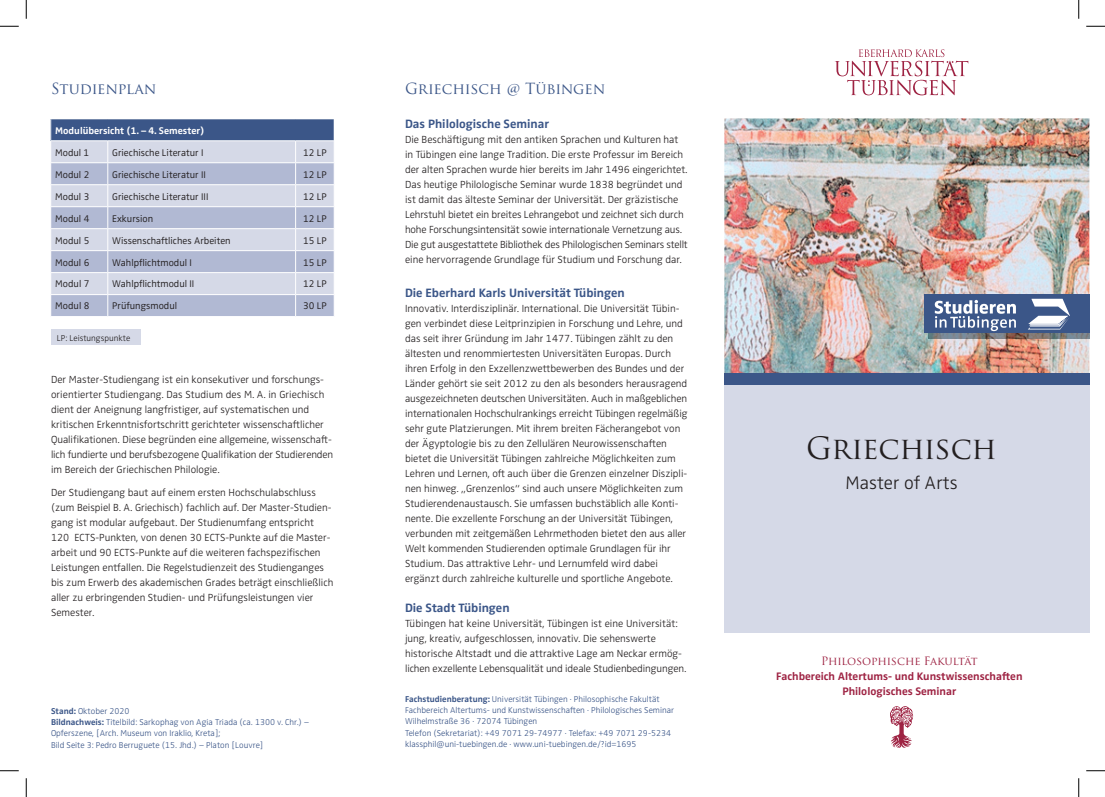
<style>
.page{position:relative;width:1105px;height:797px;background:#fff}
.page>*{position:absolute;margin:0;border:0;box-sizing:border-box;transform-origin:0 0}
.t1{font:30px "Trajan Pro";letter-spacing:-.01em;color:#231f20}
.t2{font:300 18.75px "Zwo OT";color:#231f20}
.t3{font:15px "Trajan Pro";color:#3b5688}
.t4{font:700 12.5px "Zwo OT";color:#3b5688}
.t5{font:700 11.25px/15px "Zwo OT";color:#9e2343;text-align:center}
.t6{font:11.25px "Trajan Pro";letter-spacing:-.02em;color:#9e2343}
.t7{font:300 10.62px/15px "Zwo OT";color:#231f20}
.t8{font:300 10px "Zwo OT";color:#231f20}
.t9{font:700 10px "Zwo OT";color:#fff}
.t10{font:300 8.75px/11.2px "Zwo OT";color:#3b5688}
.t11{font:300 8.75px "Zwo OT";color:#231f20}
.s1{font-weight:700}
</style>
<div class="page">
<svg style="left:890px;top:706px;width:23px;height:41px"></svg>
<svg style="left:835px;top:49px;width:133px;height:46px"></svg>
<svg style="left:50px;top:119px;width:284px;height:197px;background:#b7bfd5"></svg>
<img style="left:724px;top:118px;width:365px;height:255px">
<div style="left:724px;top:373px;width:365px;height:12px;background:#3b5688"></div>
<img style="left:928px;top:333px;width:161px;height:5px">
<div style="left:924px;top:294px;width:165px;height:39px;background:#3b5688"></div>
<svg style="left:935px;top:300px;width:81px;height:31px"></svg>
<svg style="left:1028px;top:299px;width:42px;height:30px"></svg>
<div style="left:724px;top:385px;width:365px;height:247px;background:#d5d9e7"></div>
<div style="left:51px;top:329px;width:89px;height:16px;background:#d5d9e7"></div>
<svg style="left:0;top:25px;width:19px;height:2px"></svg>
<svg style="left:1086px;top:25px;width:19px;height:2px"></svg>
<svg style="left:0;top:770px;width:19px;height:1px"></svg>
<svg style="left:1086px;top:770px;width:19px;height:1px"></svg>
<svg style="left:25px;top:0;width:2px;height:19px"></svg>
<svg style="left:25px;top:778px;width:2px;height:19px"></svg>
<svg style="left:1078px;top:0;width:1px;height:19px"></svg>
<svg style="left:1078px;top:778px;width:1px;height:19px"></svg>
<h3 class="t3" style="left:51px;top:79px;width:107px">Studienplan</h3>
<p class="t9" style="left:55px;top:124px;width:151px">Modulübersicht (1. – 4. Semester)</p>
<p class="t8" style="left:55px;top:146px;width:36px">Modul 1</p>
<p class="t8" style="left:112px;top:146px;width:93px">Griechische Literatur I</p>
<p class="t8" style="left:303px;top:146px;width:25px">12 LP</p>
<p class="t8" style="left:55px;top:168px;width:36px">Modul 2</p>
<p class="t8" style="left:112px;top:168px;width:95px">Griechische Literatur II</p>
<p class="t8" style="left:303px;top:168px;width:25px">12 LP</p>
<p class="t8" style="left:55px;top:190px;width:36px">Modul 3</p>
<p class="t8" style="left:112px;top:190px;width:98px">Griechische Literatur III</p>
<p class="t8" style="left:303px;top:190px;width:25px">12 LP</p>
<p class="t8" style="left:55px;top:212px;width:36px">Modul 4</p>
<p class="t8" style="left:112px;top:212px;width:42px">Exkursion</p>
<p class="t8" style="left:303px;top:212px;width:25px">12 LP</p>
<p class="t8" style="left:55px;top:234px;width:36px">Modul 5</p>
<p class="t8" style="left:112px;top:234px;width:120px">Wissenschaftliches Arbeiten</p>
<p class="t8" style="left:303px;top:234px;width:25px">15 LP</p>
<p class="t8" style="left:55px;top:256px;width:36px">Modul 6</p>
<p class="t8" style="left:112px;top:256px;width:81px">Wahlpflichtmodul I</p>
<p class="t8" style="left:303px;top:256px;width:25px">15 LP</p>
<p class="t8" style="left:55px;top:278px;width:36px">Modul 7</p>
<p class="t8" style="left:112px;top:278px;width:84px">Wahlpflichtmodul II</p>
<p class="t8" style="left:303px;top:278px;width:25px">12 LP</p>
<p class="t8" style="left:55px;top:300px;width:36px">Modul 8</p>
<p class="t8" style="left:112px;top:300px;width:66px">Prüfungsmodul</p>
<p class="t8" style="left:303px;top:300px;width:25px">30 LP</p>
<p class="t11" style="left:57px;top:333px;width:75px">LP: Leistungspunkte</p>
<p class="t7" style="left:51px;top:372px;width:284px">Der Master-Studiengang ist ein konsekutiver und forschungs&shy;orientierter Studiengang. Das Studium des M. A. in Griechisch dient der Aneignung langfristiger, auf systematischen und kritischen Erkenntnisfortschritt gerichteter wissenschaftlicher Qualifikationen. Diese begründen eine allgemeine, wissenschaft&shy;lich fundierte und berufsbezogene Qualifikation der Studierenden im Bereich der Griechischen Philologie.</p>
<p class="t7" style="left:51px;top:485px;width:284px">Der Studiengang baut auf einem ersten Hochschulabschluss (zum Beispiel B. A. Griechisch) fachlich auf. Der Master-Studien&shy;gang ist modular aufgebaut. Der Studienumfang entspricht 120 ECTS-Punkten, von denen 30 ECTS-Punkte auf die Mas ter&shy;arbeit und 90 ECTS-Punkte auf die weiteren fachspezifischen Leistungen entfallen. Die Regelstudienzeit des Studienganges bis zum Erwerb des akademischen Grades beträgt einschließlich aller zu erbringenden Studien- und Prüfungsleistungen vier Semester.</p>
<p class="t10" style="left:51px;top:705px;width:259px"><span class="s1">Stand:</span> Oktober 2020<br><span class="s1">Bildnachweis:</span> Titelbild: Sarkophag von Agia Triada (ca. 1300 v. Chr.) – Opferszene, [Arch. Museum von Iraklio, Kreta];<br>Bild Seite 3: Pedro Berruguete (15. Jhd.) – Platon [Louvre]</p>
<h3 class="t3" style="left:405px;top:79px;width:202px">Griechisch @ Tübingen</h3>
<p class="t4" style="left:405px;top:116px;width:146px">Das Philologische Seminar</p>
<p class="t7" style="left:405px;top:132px;width:284px">Die Beschäftigung mit den antiken Sprachen und Kulturen hat in Tübingen eine lange Tradition. Die erste Professur im Bereich der alten Sprachen wurde hier bereits im Jahr 1496 eingerichtet.<br>Das heutige Philologische Seminar wurde 1838 begründet und ist damit das älteste Seminar der Universität. Der gräzistische Lehrstuhl bietet ein breites Lehrangebot und zeichnet sich durch hohe Forschungsintensität sowie internationale Vernetzung aus.<br>Die gut ausgestattete Bibliothek des Philologischen Seminars stellt eine hervorragende Grundlage für Studium und Forschung dar.</p>
<p class="t4" style="left:405px;top:285px;width:221px">Die Eberhard Karls Universität Tübingen</p>
<p class="t7" style="left:405px;top:301px;width:284px">Innovativ. Interdisziplinär. International. Die Universität Tübin&shy;gen verbindet diese Leitprinzipien in Forschung und Lehre, und das seit ihrer Gründung im Jahr 1477. Tübingen zählt zu den ältesten und renommiertesten Universitäten Europas. Durch ihren Erfolg in den Exzellenzwettbewerben des Bundes und der Länder gehört sie seit 2012 zu den als besonders herausragend ausgezeichneten deutschen Universitäten. Auch in maßgeblichen internationalen Hochschulrankings erreicht Tübingen regelmäßig sehr gute Platzierungen. Mit ihrem breiten Fächerangebot von der Ägyptologie bis zu den Zellulären Neurowissenschaften bietet die Universität Tübingen zahlreiche Möglichkeiten zum Lehren und Lernen, oft auch über die Grenzen einzelner Diszipli&shy;nen hinweg. „Grenzenlos“ sind auch unsere Möglichkeiten zum Studierendenaustausch. Sie umfassen buchstäblich alle Konti&shy;nente. Die exzellente Forschung an der Universität Tübingen, verbunden mit zeitgemäßen Lehrmethoden bietet den aus aller Welt kommenden Studierenden optimale Grundlagen für ihr Studium. Das attraktive Lehr- und Lernumfeld wird dabei ergänzt durch zahlreiche kulturelle und sportliche Angebote.</p>
<p class="t4" style="left:405px;top:600px;width:106px">Die Stadt Tübingen</p>
<p class="t7" style="left:405px;top:616px;width:283px">Tübingen hat keine Universität, Tübingen ist eine Universität: jung, kreativ, aufgeschlossen, innovativ. Die sehenswerte historische Altstadt und die attraktive Lage am Neckar ermög&shy;lichen exzellente Lebensqualität und ideale Studienbedingungen.</p>
<p class="t10" style="left:405px;top:693px;width:271px"><span class="s1">Fachstudienberatung:</span> Universität Tübingen · Philosophische Fakultät Fachbereich Altertums- und Kunstwissenschaften · Philologisches Seminar Wilhelmstraße 36 · 72074 Tübingen<br>Telefon (Sekretariat): +49 7071 29-74977 · Telefax: +49 7071 29-5234 klassphil@uni-tuebingen.de · www.uni-tuebingen.de/?id=1695</p>
<h1 class="t1" style="left:806px;top:429px;width:193px">Griechisch</h1>
<h2 class="t2" style="left:845px;top:472px;width:114px">Master of Arts</h2>
<p class="t6" style="left:821px;top:653px;width:158px">Philosophische Fakultät</p>
<p class="t5" style="left:776px;top:668px;width:248px">Fachbereich Altertums- und Kunstwissenschaften<br>Philologisches Seminar</p>
</div>
